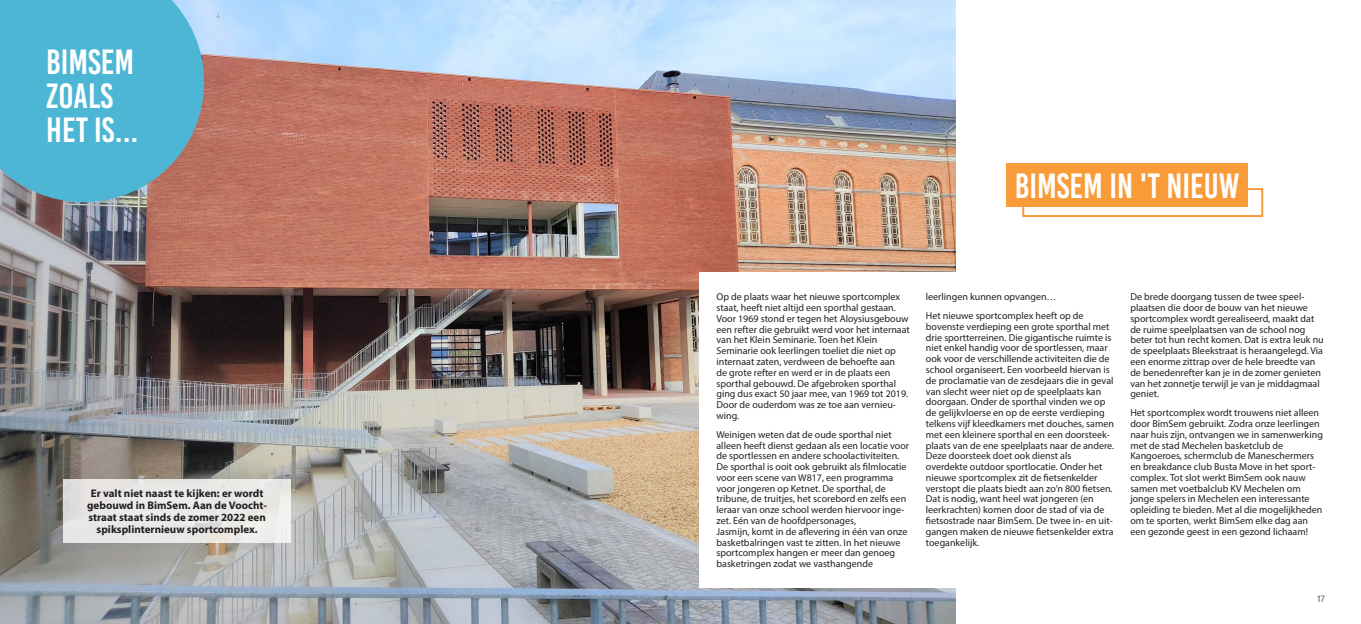
<style>
.page{position:relative;width:1361px;height:624px;background:#fff}
.page>*{position:absolute;margin:0;border:0;box-sizing:border-box;transform-origin:0 0}
.TITELS_B{font:35px/34px "Bebas Kai";color:#fff}
.t1{font:700 11px/11.9px "Myriad Pro";color:#231f20;text-align:center}
.t2{font:10px/10.8px "Myriad Pro";color:#231f20}
.t3{font:300 9px "Leelawadee UI";color:#231f20}
</style>
<div class="page">
<img style="left:0;top:0;width:955px;height:624px">
<svg style="left:0;top:0;width:204px;height:202px;fill:#4db6d4"></svg>
<div style="left:63px;top:479px;width:228px;height:64px;background:#e9e8e8"></div>
<div style="left:699px;top:272px;width:256px;height:316px;background:#fff"></div>
<div style="left:1022px;top:188px;width:241px;height:29px;border:2px solid #f99b39"></div>
<div style="left:1006px;top:163px;width:241px;height:43px;background:#f99b39"></div>
<p class="TITELS_B" style="left:46px;top:45px;width:94px">BIMSEM<br>ZOALS<br>HET IS...</p>
<p class="t1" style="left:87px;top:487px;width:181px">Er valt niet naast te kijken: er wordt gebouwd in BimSem. Aan de Voocht&shy;straat staat sinds de zomer 2022 een spiksplinternieuw sportcomplex.</p>
<p class="TITELS_B" style="left:1015px;top:169px;width:226px">BIMSEM IN 'T NIEUW</p>
<p class="t2" style="left:716px;top:291px;width:195px">Op de plaats waar het nieuwe sportcomplex staat, heeft niet altijd een sporthal gestaan.<br>Voor 1969 stond er tegen het Aloysiusgebouw een refter die gebruikt werd voor het internaat van het Klein Seminarie. Toen het Klein Seminarie ook leerlingen toeliet die niet op internaat zaten, verdween de behoefte aan<br>de grote refter en werd er in de plaats een sporthal gebouwd. De afgebroken sporthal ging dus exact 50 jaar mee, van 1969 tot 2019.<br>Door de ouderdom was ze toe aan vernieu&shy;wing.</p>
<p class="t2" style="left:716px;top:429px;width:194px">Weinigen weten dat de oude sporthal niet alleen heeft dienst gedaan als een locatie voor de sportlessen en andere schoolactiviteiten.<br>De sporthal is ooit ook gebruikt als filmlocatie voor een scene van W817, een programma voor jongeren op Ketnet. De sporthal, de tribune, de truitjes, het scorebord en zelfs een leraar van onze school werden hiervoor inge&shy;zet. Eén van de hoofdpersonages,<br>Jasmijn, komt in de aflevering in één van onze basketbalringen vast te zitten. In het nieuwe sportcomplex hangen er meer dan genoeg basketringen zodat we vasthangende</p>
<p class="t2" style="left:926px;top:291px;width:132px">leerlingen kunnen opvangen…</p>
<p class="t2" style="left:926px;top:310px;width:190px">Het nieuwe sportcomplex heeft op de bovenste verdieping een grote sporthal met drie sportterreinen. Die gigantische ruimte is niet enkel handig voor de sportlessen, maar ook voor de verschillende activiteiten die de school organiseert. Een voorbeeld hiervan is de proclamatie van de zesdejaars die in geval van slecht weer niet op de speelplaats kan doorgaan. Onder de sporthal vinden we op de gelijkvloerse en op de eerste verdieping telkens vijf kleedkamers met douches, samen met een kleinere sporthal en een doorsteek&shy;plaats van de ene speelplaats naar de andere.<br>Deze doorsteek doet ook dienst als overdekte outdoor sportlocatie. Onder het nieuwe sportcomplex zit de fietsenkelder verstopt die plaats biedt aan zo’n 800 fietsen.<br>Dat is nodig, want heel wat jongeren (en leerkrachten) komen door de stad of via de fietsostrade naar BimSem. De twee in- en uit&shy;gangen maken de nieuwe fietsenkelder extra toegankelijk.</p>
<p class="t2" style="left:1130px;top:291px;width:195px">De brede doorgang tussen de twee speel&shy;plaatsen die door de bouw van het nieuwe sportcomplex wordt gerealiseerd, maakt dat de ruime speelplaatsen van de school nog beter tot hun recht komen. Dat is extra leuk nu de speelplaats Bleekstraat is heraangelegd. Via een enorme zittrap over de hele breedte van de benedenrefter kan je in de zomer genieten van het zonnetje terwijl je van je middagmaal geniet.</p>
<p class="t2" style="left:1130px;top:407px;width:194px">Het sportcomplex wordt trouwens niet alleen door BimSem gebruikt. Zodra onze leerlingen naar huis zijn, ontvangen we in samenwerking met de stad Mechelen basketclub de Kangoeroes, schermclub de Maneschermers en breakdance club Busta Move in het sport&shy;complex. Tot slot werkt BimSem ook nauw samen met voetbalclub KV Mechelen om jonge spelers in Mechelen een interessante opleiding te bieden. Met al die mogelijkheden om te sporten, werkt BimSem elke dag aan een gezonde geest in een gezond lichaam!</p>
<p class="t3" style="left:1317px;top:592px;width:9px">17</p>
</div>
